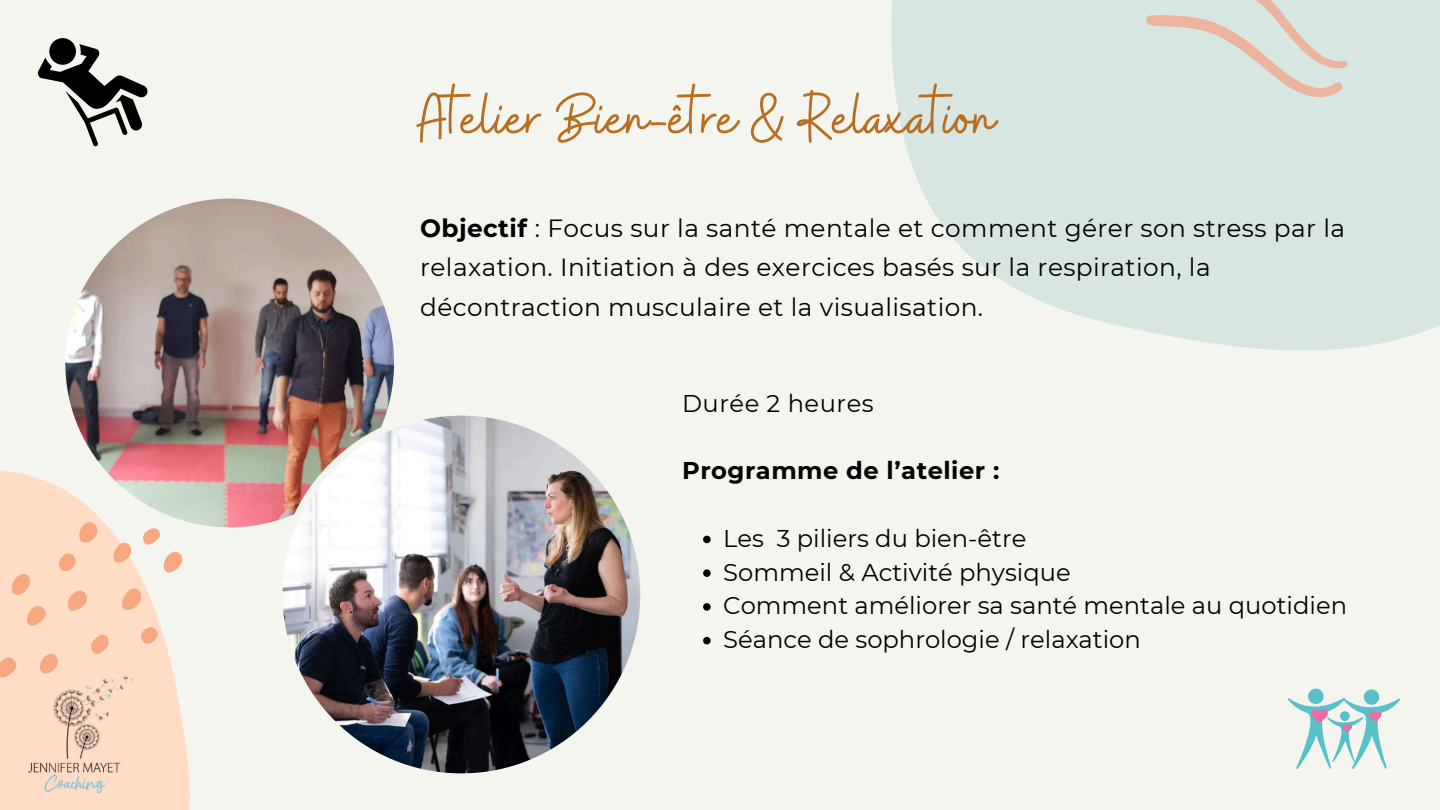
<style>
.page{position:relative;width:1440px;height:810px;background:#f5f5ef}
.page>*{position:absolute;margin:0;border:0;box-sizing:border-box;transform-origin:0 0}
.t1{font:70px "Buffalo";color:#b76e22}
.t2{font:24.8px/39.8px "Montserrat";letter-spacing:.015em;color:#000}
.t3{font:24.2px/33.8px "Montserrat";color:#000}
.t4{font:700 24.2px "Montserrat";letter-spacing:.02em;color:#000}
.t5{font:24.2px "Montserrat";letter-spacing:.02em;color:#000}
.s1{font-weight:700}
</style>
<div class="page">
<svg style="left:891px;top:0;width:549px;height:351px;fill:#d7e6e0"></svg>
<svg style="left:0;top:470px;width:190px;height:340px;fill:#ffdcc5"></svg>
<svg style="left:120px;top:588px;width:22px;height:23px"></svg>
<svg style="left:78px;top:534px;width:21px;height:10px"></svg>
<svg style="left:66px;top:589px;width:22px;height:24px"></svg>
<svg style="left:10px;top:573px;width:22px;height:23px"></svg>
<svg style="left:25px;top:605px;width:23px;height:23px"></svg>
<svg style="left:38px;top:653px;width:22px;height:22px"></svg>
<svg style="left:0;top:657px;width:18px;height:23px"></svg>
<svg style="left:112px;top:542px;width:21px;height:22px"></svg>
<svg style="left:89px;top:633px;width:21px;height:23px"></svg>
<svg style="left:57px;top:553px;width:21px;height:20px"></svg>
<svg style="left:139px;top:626px;width:21px;height:19px"></svg>
<svg style="left:141px;top:534px;width:43px;height:40px"></svg>
<svg style="left:1139px;top:0;width:211px;height:157px"></svg>
<img style="left:59px;top:198px;width:336px;height:336px">
<img style="left:28px;top:677px;width:105px;height:115px">
<svg style="left:703px;top:536px;width:8px;height:7px"></svg>
<svg style="left:703px;top:569px;width:8px;height:8px"></svg>
<svg style="left:703px;top:603px;width:8px;height:8px"></svg>
<svg style="left:703px;top:637px;width:8px;height:7px"></svg>
<img style="left:276px;top:409px;width:365px;height:365px">
<div style="left:1308px;top:689px;width:16px;height:15px;background:#58c0c9;border-radius:50%"></div>
<div style="left:1364px;top:689px;width:15px;height:16px;background:#58c0c9;border-radius:50%"></div>
<svg style="left:1288px;top:697px;width:113px;height:72px"></svg>
<svg style="left:37px;top:38px;width:111px;height:109px"></svg>
<h1 class="t1" style="left:418px;top:73px;width:579px">Atelier Bien-être &amp; Relaxation</h1>
<p class="t2" style="left:420px;top:208px;width:926px"><span class="s1">Objectif</span> : Focus sur la santé mentale et comment gérer son stress par la relaxation. Initiation à des exercices basés sur la respiration, la décontraction musculaire et la visualisation.</p>
<p class="t5" style="left:682px;top:388px;width:193px">Durée 2 heures</p>
<p class="t4" style="left:682px;top:456px;width:319px">Programme de l’atelier :</p>
<p class="t3" style="left:723px;top:521px;width:625px">Les 3 piliers du bien-être<br>Sommeil &amp; Activité physique<br>Comment améliorer sa santé mentale au quotidien Séance de sophrologie / relaxation</p>
</div>
